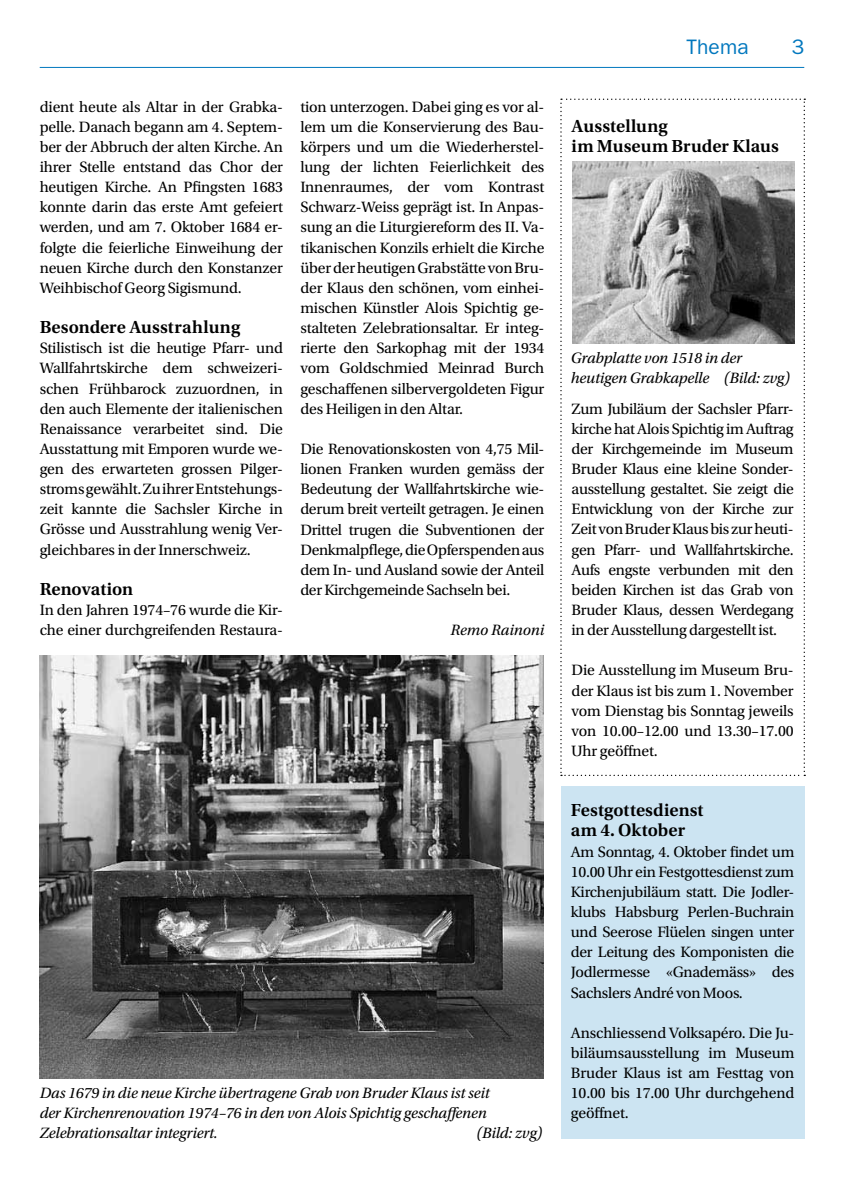
<style>
.page{position:relative;width:844px;height:1191px;background:#fff}
.page>*{position:absolute;margin:0;border:0;box-sizing:border-box;transform-origin:0 0}
.t1{font:21px "ITC Franklin Gothic Std";letter-spacing:.01em;color:#0077be}
.t2{font:600 18.38px/20.1px "Utopia Std";letter-spacing:.005em;color:#000}
.t3{font:15.75px/20.1px "Utopia Std";letter-spacing:-.01em;color:#000;text-align:justify}
.t4{font:italic 15.75px/20.1px "Utopia Std";letter-spacing:-.01em;color:#000}
</style>
<div class="page">
<hr style="left:40px;top:67px;width:764px;height:1px;background:#0077be">
<svg style="left:560px;top:99px;width:245px;height:677px"></svg>
<img style="left:40px;top:655px;width:503px;height:423px">
<img style="left:572px;top:162px;width:222px;height:181px">
<div style="left:561px;top:786px;width:243px;height:352px;background:#cce4f2"></div>
<p class="t3" style="left:40px;top:98px;width:245px">dient heute als Altar in der Grabka&shy;pelle. Danach begann am 4. Septem&shy;ber der Abbruch der alten Kirche. An ihrer Stelle entstand das Chor der heutigen Kirche. An Pfingsten 1683 konnte darin das erste Amt gefeiert werden, und am 7. Oktober 1684 er&shy;folgte die feierliche Einweihung der neuen Kirche durch den Konstanzer Weihbischof Georg Sigismund.</p>
<p class="t2" style="left:40px;top:319px;width:202px">Besondere Ausstrahlung</p>
<p class="t3" style="left:40px;top:339px;width:245px">Stilistisch ist die heutige Pfarr- und Wallfahrtskirche dem schweizeri&shy;schen Frühbarock zuzuordnen, in den auch Elemente der italienischen Renaissance verarbeitet sind. Die Ausstattung mit Emporen wurde we&shy;gen des erwarteten grossen Pilger&shy;stroms gewählt. Zu ihrer Entstehungs&shy;zeit kannte die Sachsler Kirche in Grösse und Ausstrahlung wenig Ver&shy;gleichbares in der Innerschweiz.</p>
<p class="t2" style="left:40px;top:580px;width:95px">Renovation</p>
<p class="t3" style="left:40px;top:601px;width:245px">In den Jahren 1974–76 wurde die Kir&shy;che einer durchgreifenden Restaura-</p>
<p class="t3" style="left:300px;top:98px;width:245px">tion unterzogen. Dabei ging es vor al&shy;lem um die Konservierung des Bau&shy;körpers und um die Wiederherstel&shy;lung der lichten Feierlichkeit des Innenraumes, der vom Kontrast Schwarz-Weiss geprägt ist. In Anpas&shy;sung an die Liturgiereform des II. Va&shy;tikanischen Konzils erhielt die Kirche über der heutigen Grabstätte von Bru&shy;der Klaus den schönen, vom einhei&shy;mischen Künstler Alois Spichtig ge&shy;stalteten Zelebrationsaltar. Er integ&shy;rierte den Sarkophag mit der 1934 vom Goldschmied Meinrad Burch geschaffenen silbervergoldeten Figur des Heiligen in den Altar.</p>
<p class="t3" style="left:300px;top:440px;width:245px">Die Renovationskosten von 4,75 Mil&shy;lionen Franken wurden gemäss der Bedeutung der Wallfahrtskirche wie&shy;derum breit verteilt getragen. Je einen Drittel trugen die Subventionen der Denkmalpflege, die Opferspenden aus dem In- und Ausland sowie der Anteil der Kirchgemeinde Sachseln bei.</p>
<p class="t4" style="left:450px;top:621px;width:95px">Remo Rainoni</p>
<p class="t4" style="left:40px;top:1084px;width:451px">Das 1679 in die neue Kirche übertragene Grab von Bruder Klaus ist seit der Kirchenrenovation 1974–76 in den von Alois Spichtig geschaffenen<br>Zele brationsaltar integriert.</p>
<p class="t4" style="left:476px;top:1124px;width:68px">(Bild: zvg)</p>
<h1 class="t1" style="left:686px;top:35px;width:64px">Thema</h1>
<h1 class="t1" style="left:791px;top:35px;width:14px">3</h1>
<p class="t2" style="left:571px;top:117px;width:209px">Ausstellung<br>im Museum Bruder Klaus</p>
<p class="t4" style="left:571px;top:349px;width:220px">Grabplatte von 1518 in der heutigen Grabkapelle (Bild: zvg)</p>
<p class="t3" style="left:571px;top:400px;width:223px">Zum Jubiläum der Sachsler Pfarr&shy;kirche hat Alois Spichtig im Auftrag der Kirchgemeinde im Museum Bruder Klaus eine kleine Sonder&shy;ausstellung gestaltet. Sie zeigt die Entwicklung von der Kirche zur Zeit von Bruder Klaus bis zur heuti&shy;gen Pfarr- und Wallfahrtskirche.<br>Aufs engste verbunden mit den beiden Kirchen ist das Grab von Bruder Klaus, dessen Werdegang in der Ausstellung dargestellt ist.</p>
<p class="t3" style="left:571px;top:661px;width:223px">Die Ausstellung im Museum Bru&shy;der Klaus ist bis zum 1. November vom Dienstag bis Sonntag jeweils von 10.00–12.00 und 13.30–17.00<br>Uhr geöffnet.</p>
<p class="t2" style="left:570px;top:802px;width:134px">Festgottesdienst am 4. Oktober</p>
<p class="t3" style="left:570px;top:842px;width:225px">Am Sonntag, 4. Oktober findet um 10.00 Uhr ein Festgottesdienst zum Kirchenjubiläum statt. Die Jodler&shy;klubs Habsburg Perlen-Buchrain und Seerose Flüelen singen unter der Leitung des Komponisten die Jodlermesse «Gnademäss» des Sachslers André von Moos.</p>
<p class="t3" style="left:570px;top:1024px;width:225px">Anschliessend Volksapéro. Die Ju&shy;biläumsausstellung im Museum Bruder Klaus ist am Festtag von 10.00 bis 17.00 Uhr durchgehend geöffnet.</p>
</div>
